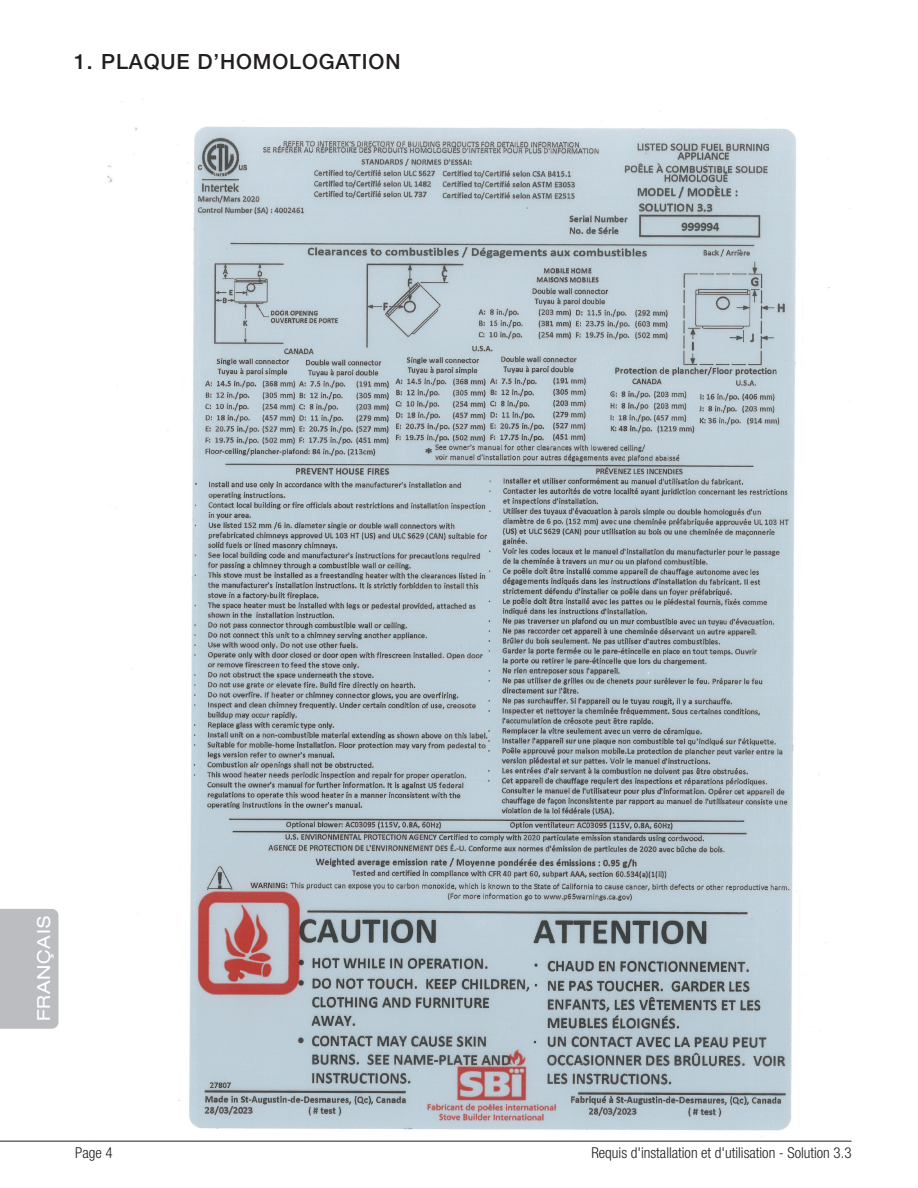
<style>
.page{position:relative;width:918px;height:1188px;background:#fff}
.page>*{position:absolute;margin:0;border:0;box-sizing:border-box;transform-origin:0 0}
.t1{font:500 21px "Helvetica Neue LT Std";letter-spacing:.04em;color:#231f20}
.t2{font:expanded 18px "Helvetica Neue LT Std";letter-spacing:.04em;color:#fff}
.t3{font:300 condensed 15px "Helvetica Neue LT Std";color:#231f20}
</style>
<div class="page">
<hr style="left:0;top:1141px;width:852px;height:1px;background:#231f20">
<div style="left:0;top:909px;width:59px;height:120px;background:#bbbdc1"></div>
<img style="left:107px;top:99px;width:743px;height:1038px">
<h1 class="t1" style="left:74px;top:49px;width:328px">1. PLAQUE D’HOMOLOGATION</h1>
<p class="t2" style="left:33px;top:1021px;width:106px;rotate:-90deg">FRANÇAIS</p>
<p class="t3" style="left:75px;top:1144px;width:39px">Page 4</p>
<p class="t3" style="left:591px;top:1144px;width:262px">Requis d'installation et d'utilisation - Solution 3.3</p>
</div>
